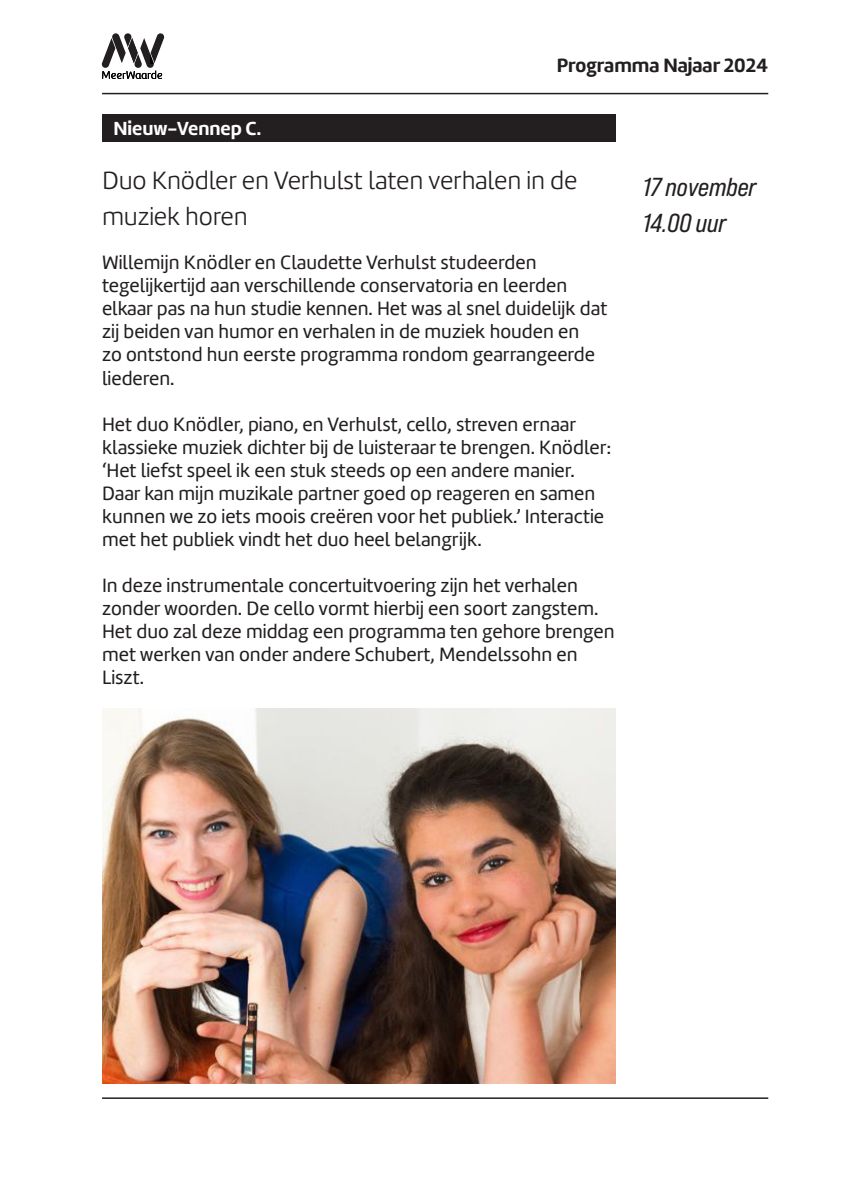
<style>
.page{position:relative;width:842px;height:1191px;background:#fff}
.page>*{position:absolute;margin:0;border:0;box-sizing:border-box;transform-origin:0 0}
.t1{font:300 26px/36px "Amelia";letter-spacing:-.01em;color:#231f20}
.t2{font:26px "Bebas Neue Pro Sm E It";color:#231f20}
.t3{font:20px/23px "Amelia";color:#231f20}
.t4{font:700 20px "Amelia";color:#231f20}
.t5{font:700 19.6px "Amelia";color:#fff}
</style>
<div class="page">
<hr style="left:102px;top:93px;width:666px;height:1px;background:#231f20">
<hr style="left:102px;top:1097px;width:666px;height:2px;background:#231f20">
<svg style="left:101px;top:33px;width:63px;height:46px"></svg>
<div style="left:102px;top:115px;width:513px;height:27px;background:#231f20"></div>
<img style="left:102px;top:709px;width:513px;height:374px">
<p class="t5" style="left:113px;top:117px;width:149px">Nieuw-Vennep C.</p>
<p class="t4" style="left:557px;top:54px;width:213px">Programma Najaar 2024</p>
<p class="t1" style="left:102px;top:162px;width:477px">Duo Knödler en Verhulst laten verhalen in de muziek horen</p>
<p class="t2" style="left:643px;top:172px;width:115px">17 november</p>
<p class="t2" style="left:643px;top:208px;width:85px">14.00 uur</p>
<p class="t3" style="left:102px;top:251px;width:507px">Willemijn Knödler en Claudette Verhulst studeerden tegelijkertijd aan verschillende conservatoria en leerden elkaar pas na hun studie kennen. Het was al snel duidelijk dat zij beiden van humor en verhalen in de muziek houden en<br>zo ontstond hun eerste programma rondom gearrangeerde liederen.</p>
<p class="t3" style="left:102px;top:412px;width:511px">Het duo Knödler, piano, en Verhulst, cello, streven ernaar klassieke muziek dichter bij de luisteraar te brengen. Knödler: ‘Het liefst speel ik een stuk steeds op een andere manier.<br>Daar kan mijn muzikale partner goed op reageren en samen kunnen we zo iets moois creëren voor het publiek.’ Interactie met het publiek vindt het duo heel belangrijk.</p>
<p class="t3" style="left:102px;top:573px;width:514px">In deze instrumentale concertuitvoering zijn het verhalen zonder woorden. De cello vormt hierbij een soort zangstem.<br>Het duo zal deze middag een programma ten gehore brengen met werken van onder andere Schubert, Mendelssohn en Liszt.</p>
</div>
